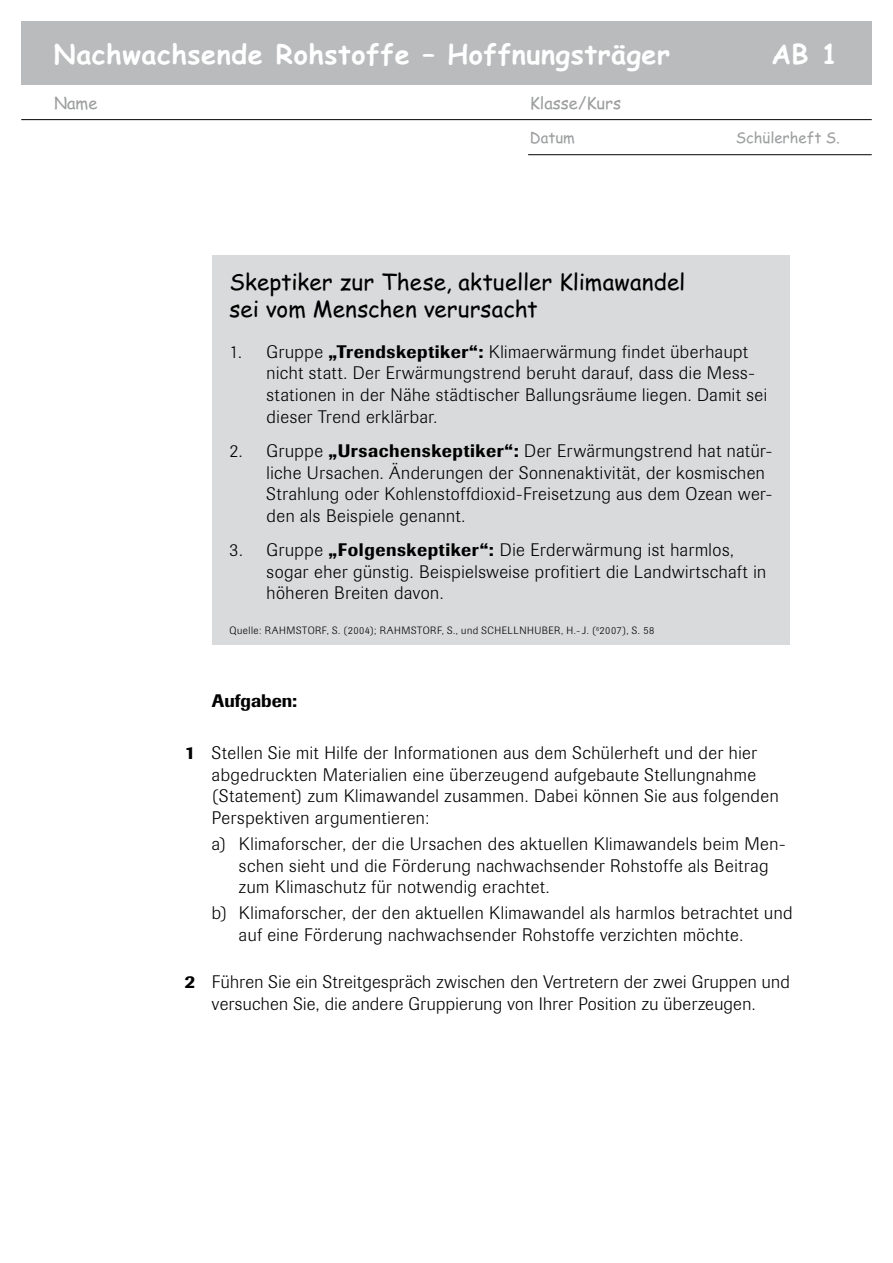
<style>
.page{position:relative;width:893px;height:1263px;background:#fff}
.page>*{position:absolute;margin:0;border:0;box-sizing:border-box;transform-origin:0 0}
.t1{font:700 27px "Comic Sans";letter-spacing:.02em;color:#fff}
.t2{font:22.5px/27px "Comic Sans";color:#000}
.t3{font:300 18px/21.6px "Imago BQ";letter-spacing:.03em;color:#000}
.t4{font:500 18px "Imago BQ";color:#000}
.t5{font:16.5px "Comic Sans";color:#9c9e9f}
.t6{font:15px "Comic Sans";color:#9c9e9f}
.t7{font:300 10.5px "Imago BQ";letter-spacing:.05em;color:#000}
.s1{font-weight:500}
</style>
<div class="page">
<div style="left:213px;top:255px;width:577px;height:390px;background:#d9dadb"></div>
<div style="left:21px;top:21px;width:851px;height:64px;background:#b9bbbc"></div>
<hr style="left:21px;top:119px;width:851px;height:1px;background:#000">
<hr style="left:528px;top:154px;width:344px;height:1px;background:#000">
<h1 class="t1" style="left:54px;top:34px;width:618px">Nachwachsende Rohstoffe – Hoffnungsträger</h1>
<h1 class="t1" style="left:771px;top:34px;width:68px">AB 1</h1>
<p class="t5" style="left:54px;top:91px;width:45px">Name</p>
<p class="t5" style="left:530px;top:91px;width:93px">Klasse/Kurs</p>
<p class="t6" style="left:530px;top:127px;width:47px">Datum</p>
<p class="t6" style="left:736px;top:126px;width:106px">Schülerheft S.</p>
<p class="t2" style="left:230px;top:268px;width:457px">Skeptiker zur These, aktueller Klimawandel sei vom Menschen verursacht</p>
<p class="t3" style="left:267px;top:341px;width:502px;text-indent:-37px">1. Gruppe <span class="s1">„Trendskeptiker“:</span> Klimaerwärmung findet überhaupt nicht statt. Der Erwärmungstrend beruht darauf, dass die Mess&shy;stationen in der Nähe städtischer Ballungsräume liegen. Damit sei dieser Trend erklärbar.</p>
<p class="t3" style="left:267px;top:440px;width:507px;text-indent:-37px">2. Gruppe <span class="s1">„Ursachenskeptiker“:</span> Der Erwärmungstrend hat natür&shy;liche Ursachen. Änderungen der Sonnenaktivität, der kosmischen Strahlung oder Kohlenstoffdioxid-Freisetzung aus dem Ozean wer&shy;den als Beispiele genannt.</p>
<p class="t3" style="left:267px;top:539px;width:501px;text-indent:-37px">3. Gruppe <span class="s1">„Folgenskeptiker“:</span> Die Erderwärmung ist harmlos, sogar eher günstig. Beispielsweise profitiert die Landwirtschaft in höheren Breiten davon.</p>
<p class="t7" style="left:230px;top:624px;width:426px">Quelle: RAHMSTORF, S. (2004); RAHMSTORF, S., und SCHELLNHUBER, H.-J. (<sup>6</sup>2007), S. 58</p>
<p class="t4" style="left:212px;top:690px;width:87px">Aufgaben:</p>
<p class="t3" style="left:212px;top:742px;width:568px;text-indent:-27px"><span class="s1">1</span> Stellen Sie mit Hilfe der Informationen aus dem Schülerheft und der hier abgedruckten Materialien eine überzeugend aufgebaute Stellungnahme (Statement) zum Klimawandel zusammen. Dabei können Sie aus folgenden Perspektiven argumentieren:</p>
<p class="t3" style="left:239px;top:833px;width:548px;text-indent:-27px">a) Klimaforscher, der die Ursachen des aktuellen Klimawandels beim Men&shy;schen sieht und die Förderung nachwachsender Rohstoffe als Beitrag zum Klimaschutz für notwendig erachtet.</p>
<p class="t3" style="left:239px;top:902px;width:555px;text-indent:-27px">b) Klimaforscher, der den aktuellen Klimawandel als harmlos betrachtet und auf eine Förderung nachwachsender Rohstoffe verzichten möchte.</p>
<p class="t3" style="left:185px;top:971px;width:606px;text-align:center"><span class="s1">2</span> Führen Sie ein Streitgespräch zwischen den Vertretern der zwei Gruppen und versuchen Sie, die andere Gruppierung von Ihrer Position zu überzeugen.</p>
</div>
